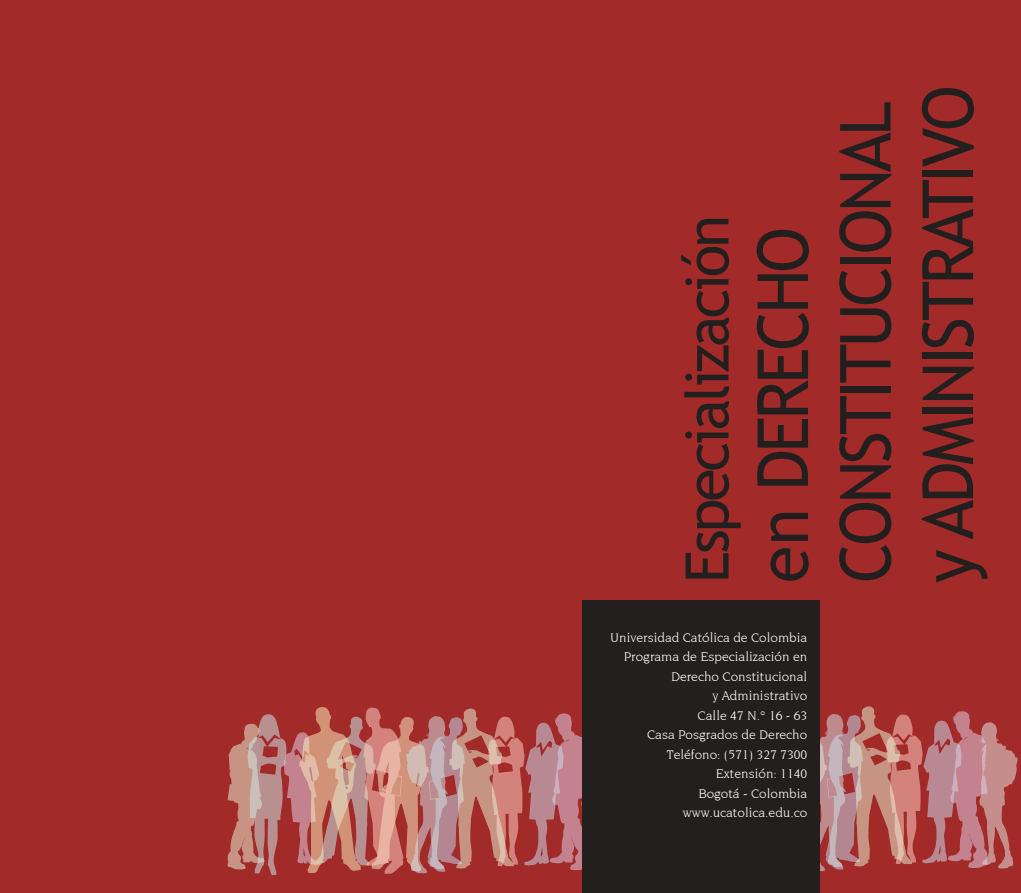
<style>
.page{position:relative;width:1021px;height:893px;background:#fff}
.page>*{position:absolute;margin:0;border:0;box-sizing:border-box;transform-origin:0 0}
.t1{font:70.5px/82.5px "Trebuchet MS";letter-spacing:-.05em;color:#241f1f;scale:.96 1}
.t2{font:60px "Trebuchet MS";letter-spacing:-.045em;color:#241f1f}
.t3{font:13.5px/19.5px "Trident S Si";color:#fff;text-align:right}
</style>
<div class="page">
<div style="left:0;top:0;width:1020px;height:893px;background:#a22b2a"></div>
<svg style="left:227px;top:707px;width:355px;height:168px"></svg>
<svg style="left:820px;top:706px;width:197px;height:166px"></svg>
<div style="left:582px;top:601px;width:238px;height:292px;background:#241f1f"></div>
<h2 class="t2" style="left:669px;top:583px;width:369px;rotate:-90deg">Especialización</h2>
<h1 class="t1" style="left:741px;top:583px;width:520px;rotate:-90deg">en DERECHO<br>CONSTITUCIONAL y ADMINISTRATIVO</h1>
<p class="t3" style="left:610px;top:627px;width:198px">Universidad Católica de Colombia<br>Programa de Especialización en<br>Derecho Constitucional<br>y Administrativo<br>Calle 47 N.° 16 - 63<br>Casa Posgrados de Derecho<br>Teléfono: (571) 327 7300<br>Extensión: 1140<br>Bogotá - Colombia www.ucatolica.edu.co</p>
</div>
